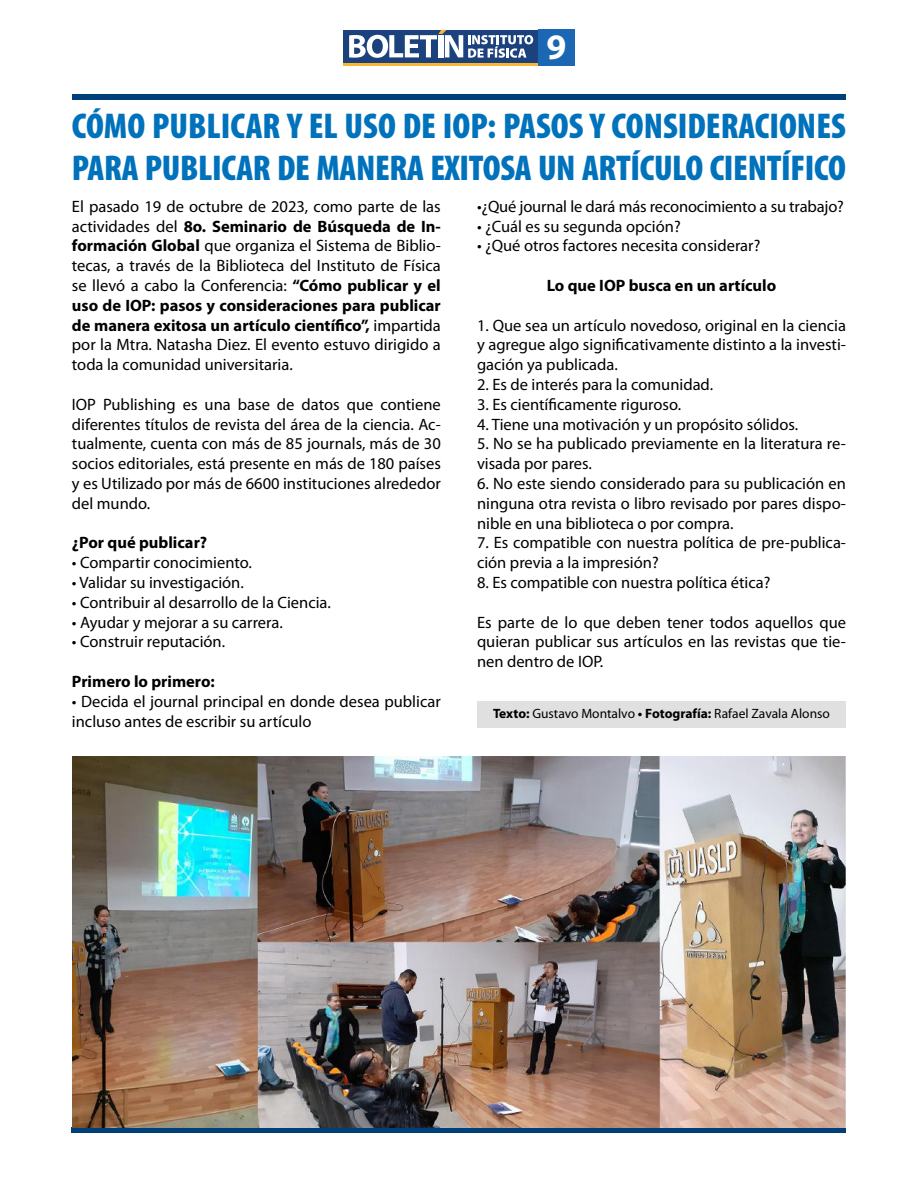
<style>
.page{position:relative;width:918px;height:1188px;background:#fff}
.page>*{position:absolute;margin:0;border:0;box-sizing:border-box;transform-origin:0 0}
.t1{font:900 condensed 36px/42px "Myriad Pro";letter-spacing:-.01em;color:#0072bc}
.t2{font:700 36px "Myriad Pro";color:#fff}
.t3{font:16.5px/19.8px "Myriad Pro";color:#000;text-align:justify}
.t4{font:700 16.5px "Myriad Pro";color:#000}
.t5{font:13.5px "Myriad Pro";color:#000}
.s1{font-weight:700}
</style>
<div class="page">
<hr style="left:344px;top:63px;width:194px;height:3px;background:#fdb536">
<div style="left:344px;top:30px;width:194px;height:33px;background:#1c427d"></div>
<svg style="left:349px;top:30px;width:184px;height:28px"></svg>
<div style="left:538px;top:30px;width:36px;height:36px;background:#1b67b3"></div>
<div style="left:72px;top:94px;width:774px;height:6px;background:#00407a"></div>
<div style="left:72px;top:1127px;width:774px;height:5px;background:#00407a"></div>
<div style="left:477px;top:701px;width:369px;height:27px;background:#e0e0e0"></div>
<img style="left:72px;top:756px;width:774px;height:371px">
<h1 class="t2" style="left:547px;top:26px;width:21px">9</h1>
<h1 class="t1" style="left:72px;top:105px;width:775px">CÓMO PUBLICAR Y EL USO DE IOP: PASOS Y CONSIDERACIONES<br>PARA PUBLICAR DE MANERA EXITOSA UN ARTÍCULO CIENTÍFICO</h1>
<p class="t3" style="left:72px;top:197px;width:370px">El pasado 19 de octubre de 2023, como parte de las actividades del <span class="s1">8o. Seminario de Búsqueda de In&shy;formación Global</span> que organiza el Sistema de Biblio&shy;tecas, a través de la Biblioteca del Instituto de Física se llevó a cabo la Conferencia: <span class="s1">“Cómo publicar y el uso de IOP: pasos y consideraciones para publicar de manera exitosa un artículo científico”,</span> impartida por la Mtra. Natasha Diez. El evento estuvo dirigido a toda la comunidad universitaria.</p>
<p class="t3" style="left:72px;top:395px;width:370px">IOP Publishing es una base de datos que contiene diferentes títulos de revista del área de la ciencia. Ac&shy;tualmente, cuenta con más de 85 journals, más de 30 socios editoriales, está presente en más de 180 países y es Utilizado por más de 6600 instituciones alrededor del mundo.</p>
<p class="t4" style="left:72px;top:534px;width:137px">¿Por qué publicar?</p>
<p class="t3" style="left:72px;top:553px;width:181px">• Compartir conocimiento.</p>
<p class="t3" style="left:72px;top:573px;width:173px">• Validar su investigación.</p>
<p class="t3" style="left:72px;top:593px;width:261px">• Contribuir al desarrollo de la Ciencia.</p>
<p class="t3" style="left:72px;top:613px;width:213px">• Ayudar y mejorar a su carrera.</p>
<p class="t3" style="left:72px;top:632px;width:155px">• Construir reputación.</p>
<p class="t4" style="left:72px;top:672px;width:145px">Primero lo primero:</p>
<p class="t3" style="left:72px;top:692px;width:370px">• Decida el journal principal en donde desea publicar incluso antes de escribir su artículo</p>
<p class="t3" style="left:477px;top:197px;width:369px">•¿Qué journal le dará más reconocimiento a su trabajo?</p>
<p class="t3" style="left:477px;top:217px;width:205px">• ¿Cuál es su segunda opción?</p>
<p class="t3" style="left:477px;top:236px;width:285px">• ¿Qué otros factores necesita considerar?</p>
<p class="t4" style="left:547px;top:276px;width:231px">Lo que IOP busca en un artículo</p>
<p class="t3" style="left:477px;top:316px;width:371px">1. Que sea un artículo novedoso, original en la ciencia y agregue algo significativamente distinto a la investi&shy;gación ya publicada.</p>
<p class="t3" style="left:477px;top:375px;width:238px">2. Es de interés para la comunidad.</p>
<p class="t3" style="left:477px;top:395px;width:206px">3. Es científicamente riguroso.</p>
<p class="t3" style="left:477px;top:415px;width:323px">4. Tiene una motivación y un propósito sólidos.</p>
<p class="t3" style="left:477px;top:434px;width:371px">5. No se ha publicado previamente en la literatura re&shy;visada por pares.</p>
<p class="t3" style="left:477px;top:474px;width:371px">6. No este siendo considerado para su publicación en ninguna otra revista o libro revisado por pares dispo&shy;nible en una biblioteca o por compra.</p>
<p class="t3" style="left:477px;top:533px;width:371px">7. Es compatible con nuestra política de pre-publica&shy;ción previa a la impresión?</p>
<p class="t3" style="left:477px;top:573px;width:295px">8. Es compatible con nuestra política ética?</p>
<p class="t3" style="left:477px;top:613px;width:371px">Es parte de lo que deben tener todos aquellos que quieran publicar sus artículos en las revistas que tie&shy;nen dentro de IOP.</p>
<p class="t5" style="left:493px;top:706px;width:338px"><span class="s1">Texto:</span> Gustavo Montalvo <span class="s1">• Fotografía:</span> Rafael Zavala Alonso</p>
</div>
